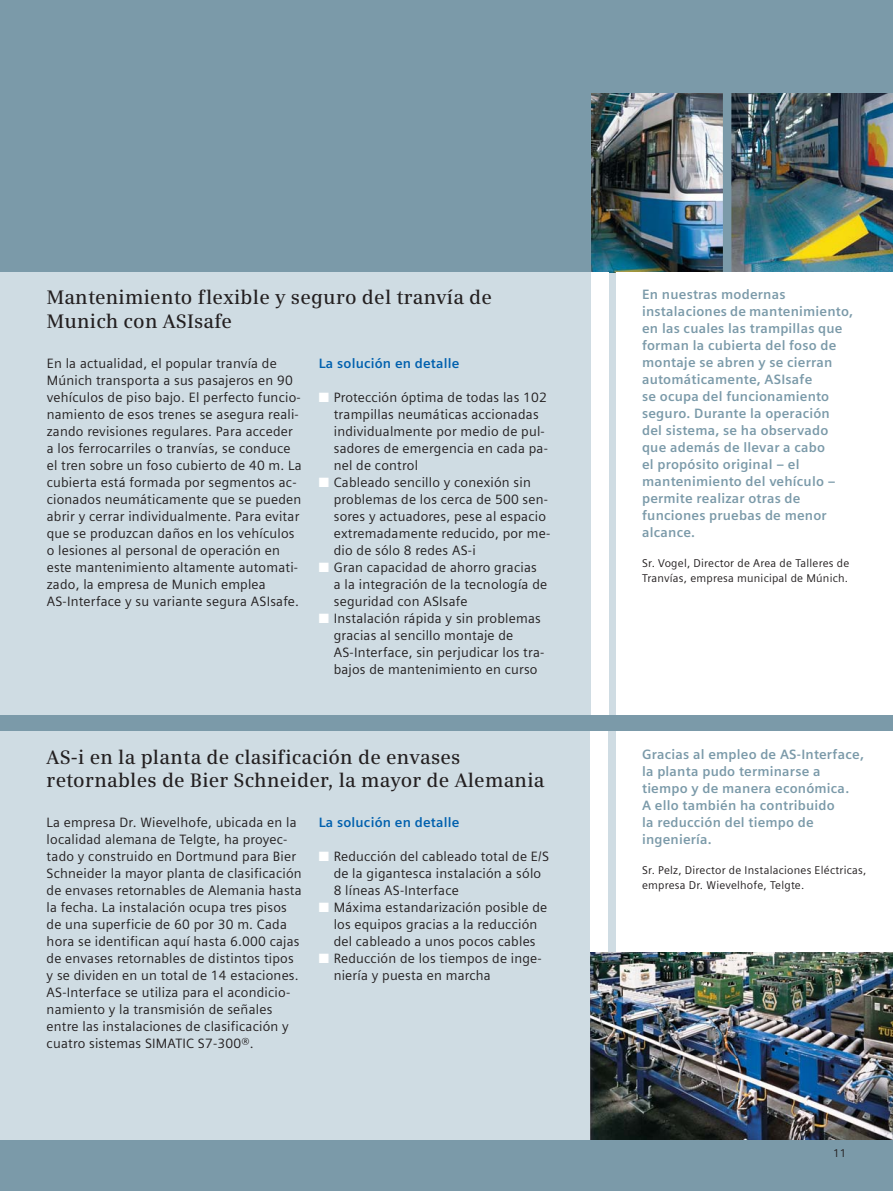
<style>
.page{position:relative;width:893px;height:1191px;background:#fff}
.page>*{position:absolute;margin:0;border:0;box-sizing:border-box;transform-origin:0 0}
.t1{font:600 19.5px/23.4px "Siemens Serif OT";letter-spacing:.01em;color:#231f20}
.t2{font:13.5px/17px "Siemens Sans OT";letter-spacing:.015em;color:#231f20}
.t3{font:700 13.5px/17px "Siemens Sans OT";letter-spacing:.015em;color:#7b9aa9}
.t4{font:700 13.5px "Siemens Sans OT";letter-spacing:.015em;color:#0060ae}
.t5{font:11.25px/14.9px "Siemens Sans OT";letter-spacing:.02em;color:#231f20}
.s1{color:#fff}
</style>
<div class="page">
<div style="left:0;top:0;width:893px;height:1190px;background:#7b9aa9"></div>
<div style="left:0;top:731px;width:893px;height:409px;background:#cfdce3"></div>
<div style="left:0;top:272px;width:893px;height:442px;background:#cfdce3"></div>
<img style="left:591px;top:94px;width:302px;height:178px">
<div style="left:591px;top:272px;width:17px;height:442px;background:#fff"></div>
<div style="left:617px;top:731px;width:276px;height:258px;background:#fff"></div>
<div style="left:591px;top:731px;width:17px;height:306px;background:#fff"></div>
<div style="left:723px;top:85px;width:8px;height:192px;background:#7b9aa9"></div>
<div style="left:617px;top:272px;width:276px;height:442px;background:#fff"></div>
<img style="left:591px;top:952px;width:302px;height:188px">
<h1 class="t1" style="left:47px;top:287px;width:447px">Mantenimiento flexible y seguro del tranvía de<br>Munich con ASIsafe</h1>
<p class="t2" style="left:47px;top:355px;width:257px">En la actualidad, el popular tranvía de Múnich transporta a sus pasajeros en 90 vehículos de piso bajo. El perfecto funcio&shy;namiento de esos trenes se asegura reali&shy;zando revisiones regulares. Para acceder a los ferrocarriles o tranvías, se conduce el tren sobre un foso cubierto de 40 m. La cubierta está formada por segmentos ac&shy;cionados neumáticamente que se pueden abrir y cerrar individualmente. Para evitar que se produzcan daños en los vehículos o lesiones al personal de operación en este mantenimiento altamente automati&shy;zado, la empresa de Munich emplea AS-Interface y su variante segura ASIsafe.</p>
<p class="t4" style="left:319px;top:357px;width:142px">La solución en detalle</p>
<p class="t2" style="left:334px;top:389px;width:216px;text-indent:-15px"><span class="s1">■</span> Protección óptima de todas las 102 trampillas neumáticas accionadas individualmente por medio de pul&shy;sadores de emergencia en cada pa&shy;nel de control</p>
<p class="t2" style="left:334px;top:474px;width:218px;text-indent:-15px"><span class="s1">■</span> Cableado sencillo y conexión sin problemas de los cerca de 500 sen&shy;sores y actuadores, pese al espacio extremadamente reducido, por me&shy;dio de sólo 8 redes AS-i</p>
<p class="t2" style="left:334px;top:559px;width:215px;text-indent:-15px"><span class="s1">■</span> Gran capacidad de ahorro gracias<br>a la integración de la tecnología de seguridad con ASIsafe</p>
<p class="t2" style="left:334px;top:610px;width:212px;text-indent:-15px"><span class="s1">■</span> Instalación rápida y sin problemas gracias al sencillo montaje de AS-Interface, sin perjudicar los tra&shy;bajos de mantenimiento en curso</p>
<p class="t3" style="left:642px;top:286px;width:212px">En nuestras modernas instalaciones de mantenimiento, en las cuales las trampillas que forman la cubierta del foso de montaje se abren y se cierran automáticamente, ASIsafe<br>se ocupa del funcionamiento seguro. Durante la operación del sistema, se ha observado que además de llevar a cabo<br>el propósito original – el mantenimiento del vehículo – permite realizar otras de funciones pruebas de menor alcance.</p>
<p class="t5" style="left:642px;top:556px;width:209px">Sr. Vogel, Director de Area de Talleres de<br>Tranvías, empresa municipal de Múnich.</p>
<h1 class="t1" style="left:47px;top:746px;width:499px">AS-i en la planta de clasificación de envases retornables de Bier Schneider, la mayor de Alemania</h1>
<p class="t3" style="left:642px;top:746px;width:223px">Gracias al empleo de AS-Interface, la planta pudo terminarse a tiempo y de manera económica.<br>A ello también ha contribuido<br>la reducción del tiempo de ingeniería.</p>
<p class="t5" style="left:642px;top:863px;width:226px">Sr. Pelz, Director de Instalaciones Eléctricas, empresa Dr. Wievelhofe, Telgte.</p>
<p class="t2" style="left:47px;top:814px;width:257px">La empresa Dr. Wievelhofe, ubicada en la localidad alemana de Telgte, ha proyec&shy;tado y construido en Dortmund para Bier Schneider la mayor planta de clasificación de envases retornables de Alemania hasta la fecha. La instalación ocupa tres pisos de una superficie de 60 por 30 m. Cada hora se identifican aquí hasta 6.000 cajas de envases retornables de distintos tipos y se dividen en un total de 14 estaciones.<br>AS-Interface se utiliza para el acondicio&shy;namiento y la transmisión de señales entre las instalaciones de clasificación y cuatro sistemas SIMATIC S7-300®.</p>
<p class="t4" style="left:319px;top:816px;width:142px">La solución en detalle</p>
<p class="t2" style="left:334px;top:848px;width:217px;text-indent:-15px"><span class="s1">■</span> Reducción del cableado total de E/S de la gigantesca instalación a sólo<br>8 líneas AS-Interface</p>
<p class="t2" style="left:319px;top:899px;width:230px;text-align:center"><span class="s1">■</span> Máxima estandarización posible de los equipos gracias a la reducción<br>del cableado a unos pocos cables</p>
<p class="t2" style="left:334px;top:950px;width:210px;text-indent:-15px"><span class="s1">■</span> Reducción de los tiempos de inge&shy;niería y puesta en marcha</p>
<p class="t5" style="left:833px;top:1146px;width:15px">11</p>
</div>
